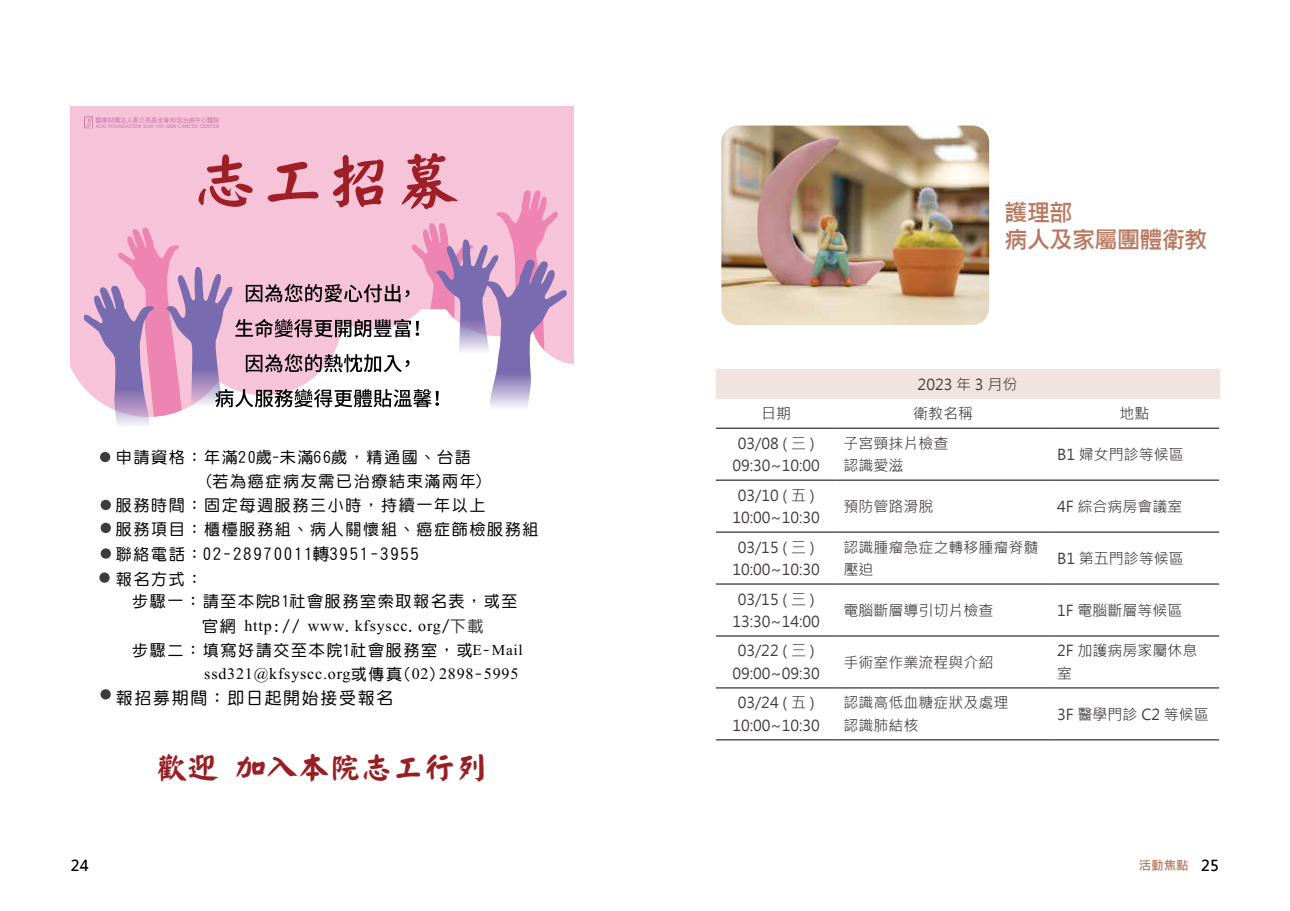
<style>
.page{position:relative;width:1290px;height:911px;background:#fff}
.page>*{position:absolute;margin:0;border:0;box-sizing:border-box;transform-origin:0 0}
.t1{font:61.62px "DF Yan Kai W5 WIN BF";color:#9f1f27;scale:1.09 1}
.t2{font:30.88px "DF Yan Kai W7 WIN BF";color:#971f24}
.t3{font:22.5px/27px "DF Li Hei W5 WIN BF";color:#b87860}
.t4{font:16.88px "DF Yuan W5 WIN BF";letter-spacing:.1em;color:#000}
.t5{font:16px/24.1px "DF Yuan W5 WIN BF";letter-spacing:.1em;color:#000}
.t6{font:16px "Times New Roman";letter-spacing:.05em;color:#000}
.t7{font:15px/22.8px "Microsoft Jheng Hei";color:#3e3a39;text-align:center}
.t8{font:700 15px "Microsoft Jheng Hei";color:#000}
.t9{font:700 12.5px "Microsoft Jheng Hei";color:#b87860}
.t10{font:6.25px "DF Hei W5 WIN BF";color:#c874a7}
.t11{font:4.88px "Verdana";color:#c874a7}
.s1{font-size:16px}
.s2{font-family:"DF Yuan W5 WIN BF"}
.s3{font-family:"DF Yuan W5 WIN BF";color:#3f3b3a}
.s4{font-family:"Times New Roman";font-size:15.25px}
.s5{font-size:15.25px}
.s6{font-size:15px;color:#000}
</style>
<div class="page">
<div style="left:716px;top:370px;width:503px;height:29px;background:#f1e4de"></div>
<hr style="left:716px;top:428px;width:120px;height:1px;background:#000">
<hr style="left:836px;top:428px;width:214px;height:1px;background:#000">
<hr style="left:1050px;top:428px;width:169px;height:1px;background:#000">
<hr style="left:716px;top:480px;width:120px;height:1px;background:#000">
<hr style="left:836px;top:480px;width:214px;height:1px;background:#000">
<hr style="left:1050px;top:480px;width:169px;height:1px;background:#000">
<hr style="left:716px;top:532px;width:120px;height:1px;background:#000">
<hr style="left:836px;top:532px;width:214px;height:1px;background:#000">
<hr style="left:1050px;top:532px;width:169px;height:1px;background:#000">
<hr style="left:716px;top:583px;width:120px;height:1px;background:#000">
<hr style="left:836px;top:583px;width:214px;height:1px;background:#000">
<hr style="left:1050px;top:583px;width:169px;height:1px;background:#000">
<hr style="left:716px;top:635px;width:120px;height:1px;background:#000">
<hr style="left:836px;top:635px;width:214px;height:1px;background:#000">
<hr style="left:1050px;top:635px;width:169px;height:1px;background:#000">
<hr style="left:716px;top:687px;width:120px;height:1px;background:#000">
<hr style="left:836px;top:687px;width:214px;height:1px;background:#000">
<hr style="left:1050px;top:687px;width:169px;height:1px;background:#000">
<hr style="left:716px;top:739px;width:120px;height:1px;background:#000">
<hr style="left:836px;top:739px;width:214px;height:1px;background:#000">
<hr style="left:1050px;top:739px;width:169px;height:1px;background:#000">
<img style="left:721px;top:125px;width:268px;height:200px">
<div style="left:71px;top:106px;width:503px;height:280px;background:#f6c3d9"></div>
<svg style="left:83px;top:189px;width:485px;height:236px"></svg>
<div style="left:100px;top:452px;width:10px;height:10px;background:#3f3b3a;border-radius:50%"></div>
<div style="left:101px;top:500px;width:10px;height:10px;background:#3f3b3a;border-radius:50%"></div>
<div style="left:101px;top:523px;width:10px;height:10px;background:#3f3b3a;border-radius:50%"></div>
<div style="left:101px;top:548px;width:10px;height:10px;background:#3f3b3a;border-radius:50%"></div>
<div style="left:100px;top:689px;width:11px;height:10px;background:#3f3b3a;border-radius:50%"></div>
<svg style="left:84px;top:116px;width:9px;height:12px"></svg>
<div style="left:99px;top:572px;width:11px;height:11px;background:#3f3b3a;border-radius:50%"></div>
<p class="t10" style="left:95px;top:117px;width:125px">醫療財團法人辜公亮基金會和信治癌中心醫院</p>
<p class="t11" style="left:96px;top:123px;width:125px">KOO FOUNDATION SUN YAT-SEN CANCER CENTER</p>
<h1 class="t1" style="left:192px;top:151px;width:248px">志工招募</h1>
<p class="t5" style="left:116px;top:445px;width:424px">申請資格：年滿20歲-未滿66歲，精通國、台語<br>　　　　　 (若為癌症病友需已治療結束滿兩年)<br>服務時間：固定每週服務三小時，持續一年以上<br>服務項目：櫃檯服務組、病人關懷組、癌症篩檢服務組</p>
<p class="t4" style="left:116px;top:546px;width:305px"><span class="s1">聯絡電話：</span>02-28970011轉3951-3955</p>
<p class="t5" style="left:132px;top:567px;width:387px;line-height:22.5px;text-indent:-16px">報名方式：<br>步驟一：請至本院B1社會服務室索取報名表，或至</p>
<p class="t6" style="left:202px;top:614px;width:283px"><span class="s2">官網</span> http<span class="s2">://</span> www<span class="s2">.</span>kfsyscc<span class="s2">.</span>org<span class="s2">/</span><span class="s3">下載</span></p>
<p class="t5" style="left:132px;top:637px;width:392px">步驟二：填寫好請交至本院1社會服務室，或<span class="s4">E</span><span class="s5">-</span><span class="s4">Mail</span></p>
<p class="t6" style="left:204px;top:663px;width:316px">ssd321@kfsyscc.org<span class="s2">或傳真(</span>02<span class="s2">)</span>2898<span class="s2">-</span>5995</p>
<p class="t4" style="left:116px;top:689px;width:279px">報招募期間：即日起開始接受報名</p>
<h2 class="t2" style="left:156px;top:752px;width:332px">歡迎 加入本院志工行列</h2>
<h3 class="t3" style="left:1005px;top:198px;width:204px">護理部<br>病人及家屬團體衛教</h3>
<p class="t7" style="left:917px;top:373px;width:101px">2023 年 3 月份</p>
<p class="t7" style="left:761px;top:402px;width:31px">日期</p>
<p class="t7" style="left:913px;top:402px;width:61px">衛教名稱</p>
<p class="t7" style="left:1119px;top:402px;width:31px">地點</p>
<p class="t7" style="left:732px;top:432px;width:89px">03/08 ( 三 )<br>09:30~10:00</p>
<p class="t7" style="left:843px;top:432px;width:106px;text-align:left">子宮頸抹片檢查認識愛滋</p>
<p class="t7" style="left:1057px;top:443px;width:128px">B1 婦女門診等候區</p>
<p class="t7" style="left:732px;top:484px;width:89px">03/10 ( 五 )<br>10:00~10:30</p>
<p class="t7" style="left:843px;top:495px;width:91px">預防管路滑脫</p>
<p class="t7" style="left:1057px;top:495px;width:127px">4F 綜合病房會議室</p>
<p class="t7" style="left:732px;top:535px;width:89px">03/15 ( 三 )<br>10:00~10:30</p>
<p class="t7" style="left:843px;top:535px;width:196px;text-align:left">認識腫瘤急症之轉移腫瘤脊髓壓迫</p>
<p class="t7" style="left:1057px;top:547px;width:128px">B1 第五門診等候區</p>
<p class="t7" style="left:732px;top:587px;width:89px">03/15 ( 三 )<br>13:30~14:00</p>
<p class="t7" style="left:843px;top:599px;width:151px">電腦斷層導引切片檢查</p>
<p class="t7" style="left:1057px;top:599px;width:127px">1F 電腦斷層等候區</p>
<p class="t7" style="left:732px;top:639px;width:89px">03/22 ( 三 )<br>09:00~09:30</p>
<p class="t7" style="left:843px;top:651px;width:151px">手術室作業流程與介紹</p>
<p class="t7" style="left:1057px;top:639px;width:142px;text-align:left">2F 加護病房家屬休息室</p>
<p class="t7" style="left:732px;top:691px;width:89px">03/24 ( 五 )<br>10:00~10:30</p>
<p class="t7" style="left:843px;top:691px;width:166px;text-align:left">認識高低血糖症狀及處理認識肺結核</p>
<p class="t7" style="left:1057px;top:703px;width:153px">3F 醫學門診 C2 等候區</p>
<p class="t8" style="left:71px;top:856px;width:19px">24</p>
<p class="t9" style="left:1139px;top:857px;width:82px">活動焦點 <span class="s6">25</span></p>
</div>
